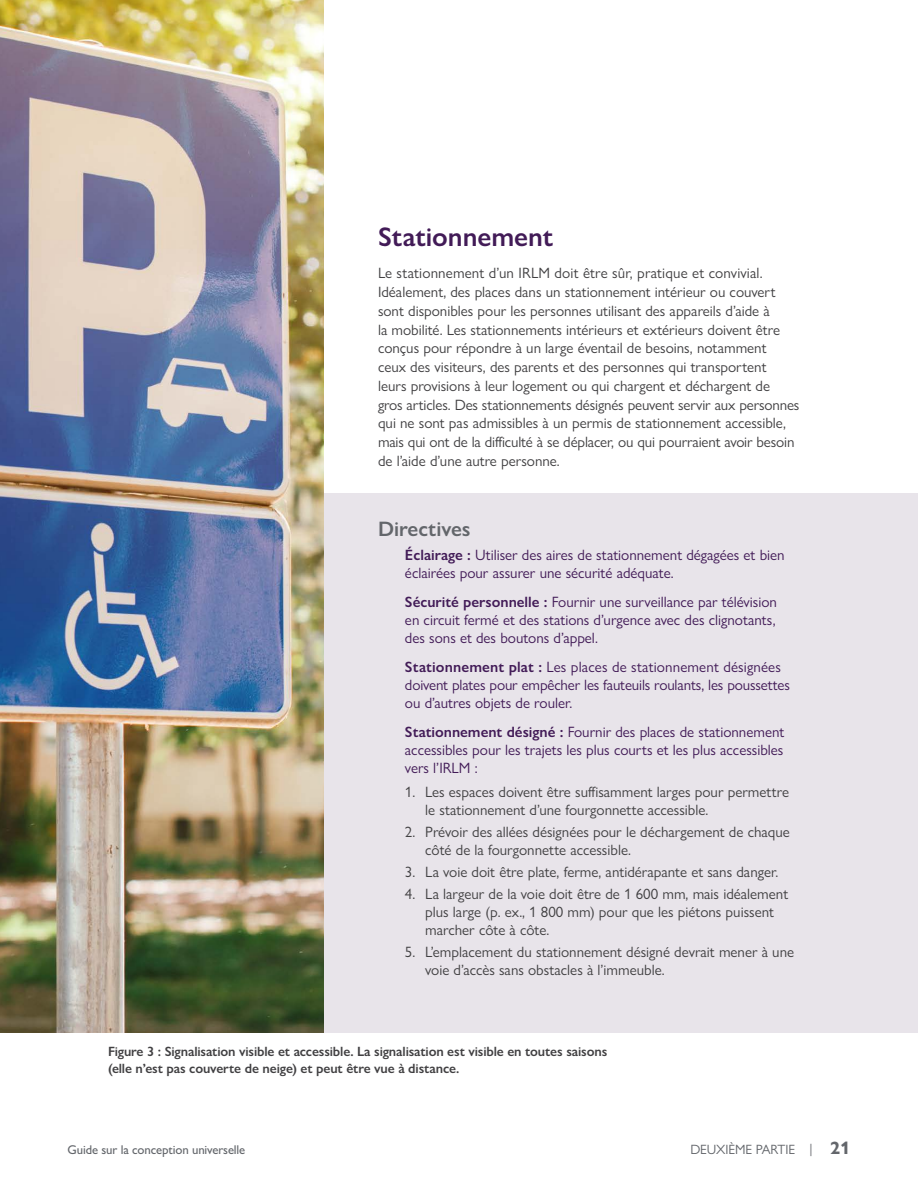
<style>
.page{position:relative;width:918px;height:1188px;background:#fff}
.page>*{position:absolute;margin:0;border:0;box-sizing:border-box;transform-origin:0 0}
.t1{font:600 27px "Gill Sans Nova";color:#421b57}
.t2{font:600 21px "Gill Sans Nova";color:#63666b}
.P_Body{font:15px/18.8px "Gill Sans Nova";color:#414042}
.P_Body_plum{font:15px/18px "Gill Sans Nova";color:#421b57}
.P_Figure{font:600 13.5px/16.5px "Gill Sans Nova";letter-spacing:-.01em;color:#414042}
.t3{font:13.5px "Gill Sans Nova";letter-spacing:-.01em;color:#63666b}
.t4{font:500 12.75px "Gill Sans Nova";letter-spacing:-.01em;color:#63666b}
.s1{font-weight:600}
.s2{font-weight:700;font-size:18px}
</style>
<div class="page">
<div style="left:324px;top:493px;width:594px;height:540px;background:#e8e4ea"></div>
<img style="left:0;top:0;width:324px;height:1033px">
<h4 class="t1" style="left:378px;top:220px;width:177px">Stationnement</h4>
<p class="P_Body" style="left:378px;top:264px;width:423px">Le stationnement d’un IRLM doit être sûr, pratique et convivial.<br>Idéalement, des places dans un stationnement intérieur ou couvert sont disponibles pour les personnes utilisant des appareils d’aide à<br>la mobilité. Les stationnements intérieurs et extérieurs doivent être conçus pour répondre à un large éventail de besoins, notamment<br>ceux des visiteurs, des parents et des personnes qui transportent<br>leurs provisions à leur logement ou qui chargent et déchargent de<br>gros articles. Des stationnements désignés peuvent servir aux personnes qui ne sont pas admissibles à un permis de stationnement accessible, mais qui ont de la difficulté à se déplacer, ou qui pourraient avoir besoin de l’aide d’une autre personne.</p>
<h5 class="t2" style="left:378px;top:515px;width:94px">Directives</h5>
<p class="P_Body_plum" style="left:405px;top:546px;width:381px"><span class="s1">Éclairage :</span> Utiliser des aires de stationnement dégagées et bien éclairées pour assurer une sécurité adéquate.</p>
<p class="P_Body_plum" style="left:405px;top:593px;width:374px;text-align:justify"><span class="s1">Sécurité personnelle :</span> Fournir une surveillance par télévision en circuit fermé et des stations d’urgence avec des clignotants, des sons et des boutons d’appel.</p>
<p class="P_Body_plum" style="left:405px;top:658px;width:386px"><span class="s1">Stationnement plat :</span> Les places de stationnement désignées doivent plates pour empêcher les fauteuils roulants, les poussettes ou d’autres objets de rouler.</p>
<p class="P_Body_plum" style="left:405px;top:722px;width:381px;text-align:justify"><span class="s1">Stationnement désigné :</span> Fournir des places de stationnement accessibles pour les trajets les plus courts et les plus accessibles vers l’IRLM :</p>
<p class="P_Body" style="left:425px;top:783px;width:365px;line-height:18px;text-indent:-20px">1. Les espaces doivent être suffisamment larges pour permettre le stationnement d’une fourgonnette accessible.</p>
<p class="P_Body" style="left:425px;top:823px;width:366px;line-height:18px;text-indent:-20px">2. Prévoir des allées désignées pour le déchargement de chaque côté de la fourgonnette accessible.</p>
<p class="P_Body" style="left:405px;top:862px;width:375px">3. La voie doit être plate, ferme, antidérapante et sans danger.</p>
<p class="P_Body" style="left:425px;top:884px;width:364px;line-height:18px;text-indent:-20px">4. La largeur de la voie doit être de 1 600 mm, mais idéalement plus large (p. ex., 1 800 mm) pour que les piétons puissent marcher côte à côte.</p>
<p class="P_Body" style="left:425px;top:942px;width:370px;line-height:18px;text-indent:-20px">5. L’emplacement du stationnement désigné devrait mener à une voie d’accès sans obstacles à l’immeuble.</p>
<p class="P_Figure" style="left:108px;top:1043px;width:501px">Figure 3 : Signalisation visible et accessible . La signalisation est visible en toutes saisons (elle n’est pas couverte de neige) et peut être vue à distance .</p>
<p class="t4" style="left:68px;top:1142px;width:179px">Guide sur la conception universelle</p>
<p class="t3" style="left:690px;top:1141px;width:162px">DEUXIÈME PARTIE | <span class="s2">21</span></p>
</div>
